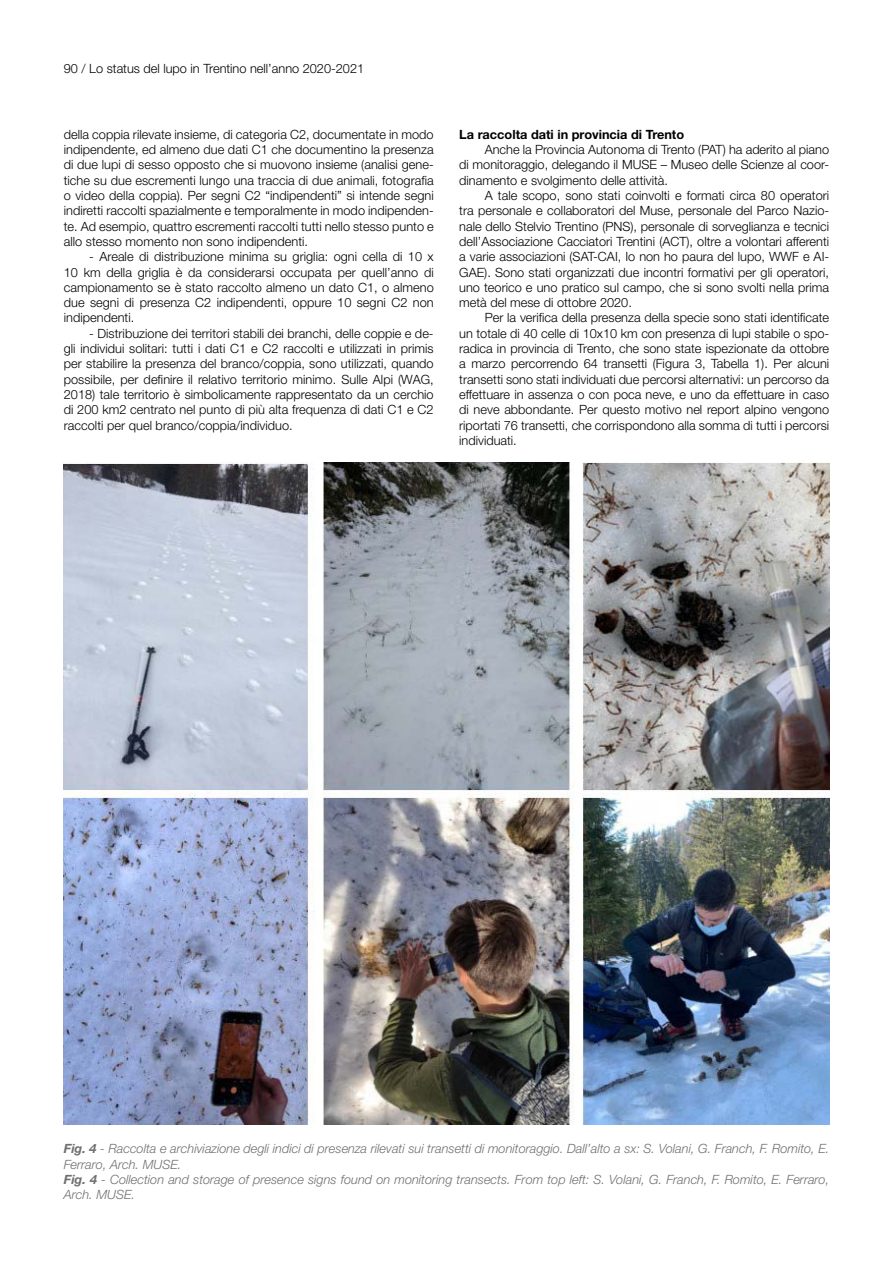
<style>
.page{position:relative;width:893px;height:1263px;background:#fff}
.page>*{position:absolute;margin:0;border:0;box-sizing:border-box;transform-origin:0 0}
.t1{font:300 12.75px/15.3px "Helvetica Neue LT Std";color:#000;text-align:justify}
.t2{font:italic 300 12.75px/15.3px "Helvetica Neue LT Std";color:#706f6f}
.t3{font:700 12.75px "Helvetica Neue LT Std";color:#000}
.s1{font-weight:700}
</style>
<div class="page">
<img style="left:64px;top:462px;width:765px;height:663px">
<p class="t1" style="left:64px;top:60px;width:302px">90 / Lo status del lupo in Trentino nell’anno 2020-2021</p>
<p class="t1" style="left:64px;top:126px;width:371px">della coppia rilevate insieme, di categoria C2, documentate in modo indipendente, ed almeno due dati C1 che documentino la presenza di due lupi di sesso opposto che si muovono insieme (analisi gene&shy;tiche su due escrementi lungo una traccia di due animali, fotografia o video della coppia). Per segni C2 “indipendenti” si intende segni indiretti raccolti spazialmente e temporalmente in modo indipenden&shy;te. Ad esempio, quattro escrementi raccolti tutti nello stesso punto e allo stesso momento non sono indipendenti.</p>
<p class="t1" style="left:64px;top:249px;width:371px;text-indent:26px">- Areale di distribuzione minima su griglia: ogni cella di 10 x 10 km della griglia è da considerarsi occupata per quell’anno di campionamento se è stato raccolto almeno un dato C1, o almeno due segni di presenza C2 indipendenti, oppure 10 segni C2 non indipendenti.</p>
<p class="t1" style="left:64px;top:325px;width:371px;text-indent:26px">- Distribuzione dei territori stabili dei branchi, delle coppie e de&shy;gli individui solitari: tutti i dati C1 e C2 raccolti e utilizzati in primis per stabilire la presenza del branco/coppia, sono utilizzati, quando possibile, per definire il relativo territorio minimo. Sulle Alpi (WAG, 2018) tale territorio è simbolicamente rappresentato da un cerchio di 200 km2 centrato nel punto di più alta frequenza di dati C1 e C2 raccolti per quel branco/coppia/individuo.</p>
<p class="t3" style="left:459px;top:126px;width:226px">La raccolta dati in provincia di Trento</p>
<p class="t1" style="left:459px;top:142px;width:371px;text-indent:26px">Anche la Provincia Autonoma di Trento (PAT) ha aderito al piano di monitoraggio, delegando il MUSE – Museo delle Scienze al coor&shy;dinamento e svolgimento delle attività.</p>
<p class="t1" style="left:459px;top:188px;width:371px;text-indent:26px">A tale scopo, sono stati coinvolti e formati circa 80 operatori tra personale e collaboratori del Muse, personale del Parco Nazio&shy;nale dello Stelvio Trentino (PNS), personale di sorveglianza e tecnici dell’Associazione Cacciatori Trentini (ACT), oltre a volontari afferenti a varie associazioni (SAT-CAI, Io non ho paura del lupo, WWF e AI-GAE). Sono stati organizzati due incontri formativi per gli operatori, uno teorico e uno pratico sul campo, che si sono svolti nella prima metà del mese di ottobre 2020.</p>
<p class="t1" style="left:459px;top:310px;width:371px;text-indent:26px">Per la verifica della presenza della specie sono stati identificate un totale di 40 celle di 10x10 km con presenza di lupi stabile o spo&shy;radica in provincia di Trento, che sono state ispezionate da ottobre a marzo percorrendo 64 transetti (Figura 3, Tabella 1). Per alcuni transetti sono stati individuati due percorsi alternativi: un percorso da effettuare in assenza o con poca neve, e uno da effettuare in caso di neve abbondante. Per questo motivo nel report alpino vengono riportati 76 transetti, che corrispondono alla somma di tutti i percorsi individuati.</p>
<p class="t2" style="left:64px;top:1141px;width:767px"><span class="s1">Fig. 4</span> - Raccolta e archiviazione degli indici di presenza rilevati sui transetti di monitoraggio. Dall’alto a sx: S. Volani, G. Franch, F. Romito, E.<br>Ferraro, Arch. MUSE.<br><span class="s1">Fig. 4</span> - Collection and storage of presence signs found on monitoring transects. From top left: S. Volani, G. Franch, F. Romito, E. Ferraro, Arch. MUSE.</p>
</div>
